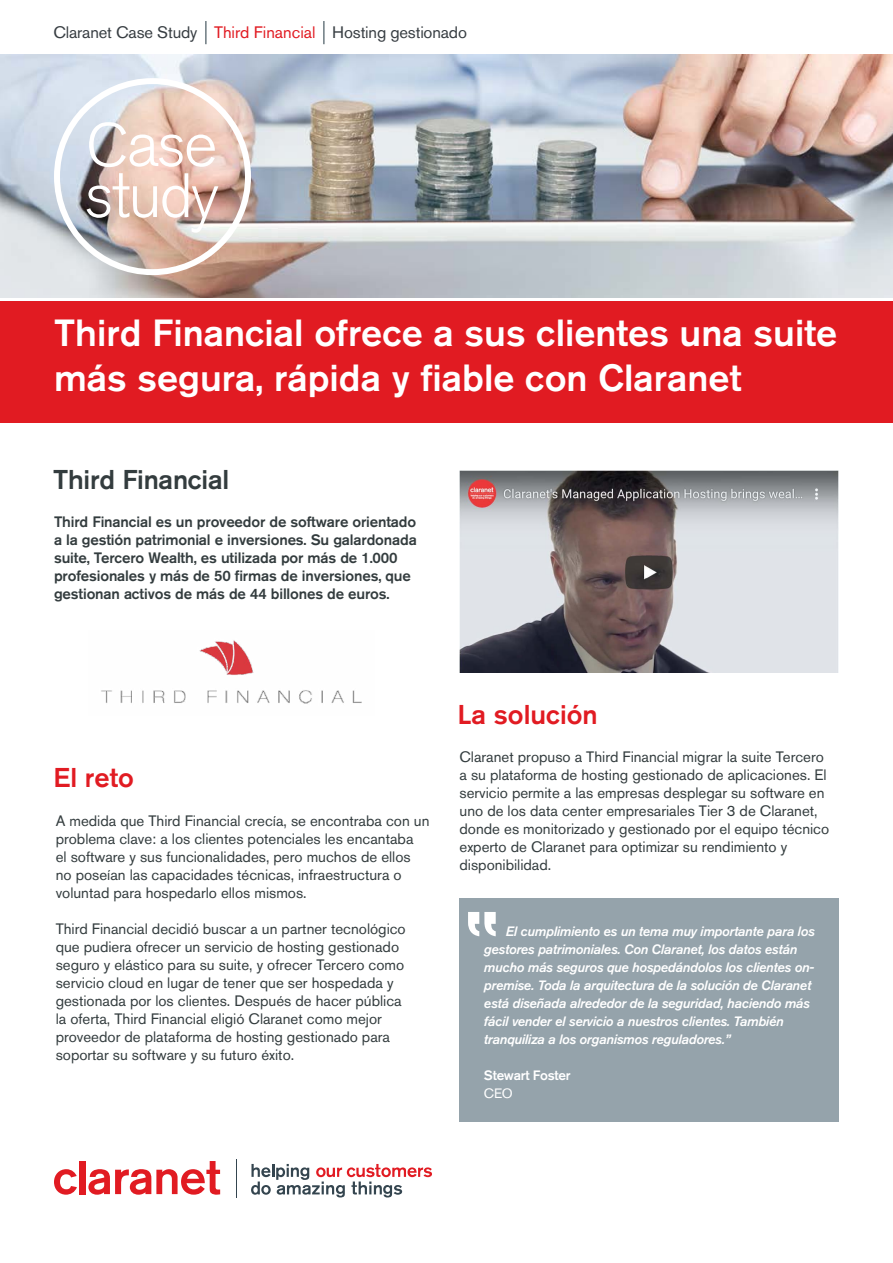
<style>
.page{position:relative;width:893px;height:1263px;background:#fff}
.page>*{position:absolute;margin:0;border:0;box-sizing:border-box;transform-origin:0 0}
.t1{font:500 37.5px/45px "Akzidenz Grotesk BQ";color:#fff}
.t2{font:500 27px "Akzidenz Grotesk BQ";color:#e11b22}
.t3{font:500 27px "Akzidenz Grotesk BQ";letter-spacing:-.01em;color:#333c3e}
.t4{font:16.5px "Akzidenz Grotesk BQ";letter-spacing:-.01em;color:#373d42}
.t5{font:15px/18px "Akzidenz Grotesk BQ";color:#333c3e}
.t6{font:500 15px/18px "Akzidenz Grotesk BQ";letter-spacing:-.01em;color:#333c3e}
.t7{font:italic 13.5px/18px "Akzidenz Grotesk BQ Med";letter-spacing:-.02em;color:#fff}
.t8{font:500 13.5px "Akzidenz Grotesk BQ";letter-spacing:-.02em;color:#fff}
.t9{font:13.5px "Akzidenz Grotesk BQ";color:#fff}
.s1{color:#e11b22}
</style>
<div class="page">
<img style="left:101px;top:640px;width:261px;height:64px">
<img style="left:0;top:54px;width:893px;height:244px">
<img style="left:87px;top:173px;width:131px;height:60px">
<svg style="left:89px;top:122px;width:126px;height:45px"></svg>
<div style="left:54px;top:78px;width:197px;height:197px;border:6px solid #fff;border-radius:50%"></div>
<svg style="left:206px;top:21px;width:1px;height:23px"></svg>
<svg style="left:324px;top:21px;width:1px;height:23px"></svg>
<div style="left:0;top:301px;width:893px;height:121px;background:#e11b22"></div>
<div style="left:459px;top:898px;width:380px;height:223px;background:#95a3ab"></div>
<hr style="left:236px;top:1159px;width:1px;height:39px;background:#34454f">
<svg style="left:54px;top:1169px;width:23px;height:26px"></svg>
<div style="left:79px;top:1161px;width:6px;height:33px;background:#e11b22"></div>
<svg style="left:88px;top:1161px;width:132px;height:34px"></svg>
<svg style="left:251px;top:1164px;width:181px;height:33px"></svg>
<img style="left:459px;top:470px;width:380px;height:202px">
<p class="t4" style="left:53px;top:23px;width:415px">Claranet Case Study <span class="s1">Third Financial</span> Hosting gestionado</p>
<h1 class="t1" style="left:54px;top:310px;width:785px">Third Financial ofrece a sus clientes una suite más segura, rápida y fiable con Claranet</h1>
<h2 class="t3" style="left:53px;top:463px;width:177px">Third Financial</h2>
<p class="t6" style="left:54px;top:513px;width:364px">Third Financial es un proveedor de software orientado a la gestión patrimonial e inversiones. Su galardonada suite, Tercero Wealth, es utilizada por más de 1.000 profesionales y más de 50 firmas de inversiones, que gestionan activos de más de 44 billones de euros.</p>
<h2 class="t2" style="left:54px;top:761px;width:82px">El reto</h2>
<p class="t5" style="left:56px;top:811px;width:375px">A medida que Third Financial crecía, se encontraba con un problema clave: a los clientes potenciales les encantaba<br>el software y sus funcionalidades, pero muchos de ellos no poseían las capacidades técnicas, infraestructura o voluntad para hospedarlo ellos mismos.</p>
<p class="t5" style="left:56px;top:919px;width:352px">Third Financial decidió buscar a un partner tecnológico que pudiera ofrecer un servicio de hosting gestionado seguro y elástico para su suite, y ofrecer Tercero como servicio cloud en lugar de tener que ser hospedada y gestionada por los clientes. Después de hacer pública la oferta, Third Financial eligió Claranet como mejor proveedor de plataforma de hosting gestionado para soportar su software y su futuro éxito.</p>
<h2 class="t2" style="left:457px;top:697px;width:142px">La solución</h2>
<p class="t5" style="left:459px;top:748px;width:371px">Claranet propuso a Third Financial migrar la suite Tercero a su plataforma de hosting gestionado de aplicaciones. El servicio permite a las empresas desplegar su software en uno de los data center empresariales Tier 3 de Claranet, donde es monitorizado y gestionado por el equipo técnico experto de Claranet para optimizar su rendimiento y disponibilidad.</p>
<p class="t7" style="left:484px;top:922px;width:332px;text-indent:22px">El cumplimiento es un tema muy importante para los gestores patrimoniales. Con Claranet, los datos están mucho más seguros que hospedándolos los clientes on&shy;premise. Toda la arquitectura de la solución de Claranet está diseñada alrededor de la seguridad, haciendo más fácil vender el servicio a nuestros clientes. También tranquiliza a los organismos reguladores.”</p>
<p class="t8" style="left:484px;top:1067px;width:88px">Stewart Foster</p>
<p class="t9" style="left:484px;top:1085px;width:30px">CEO</p>
</div>
